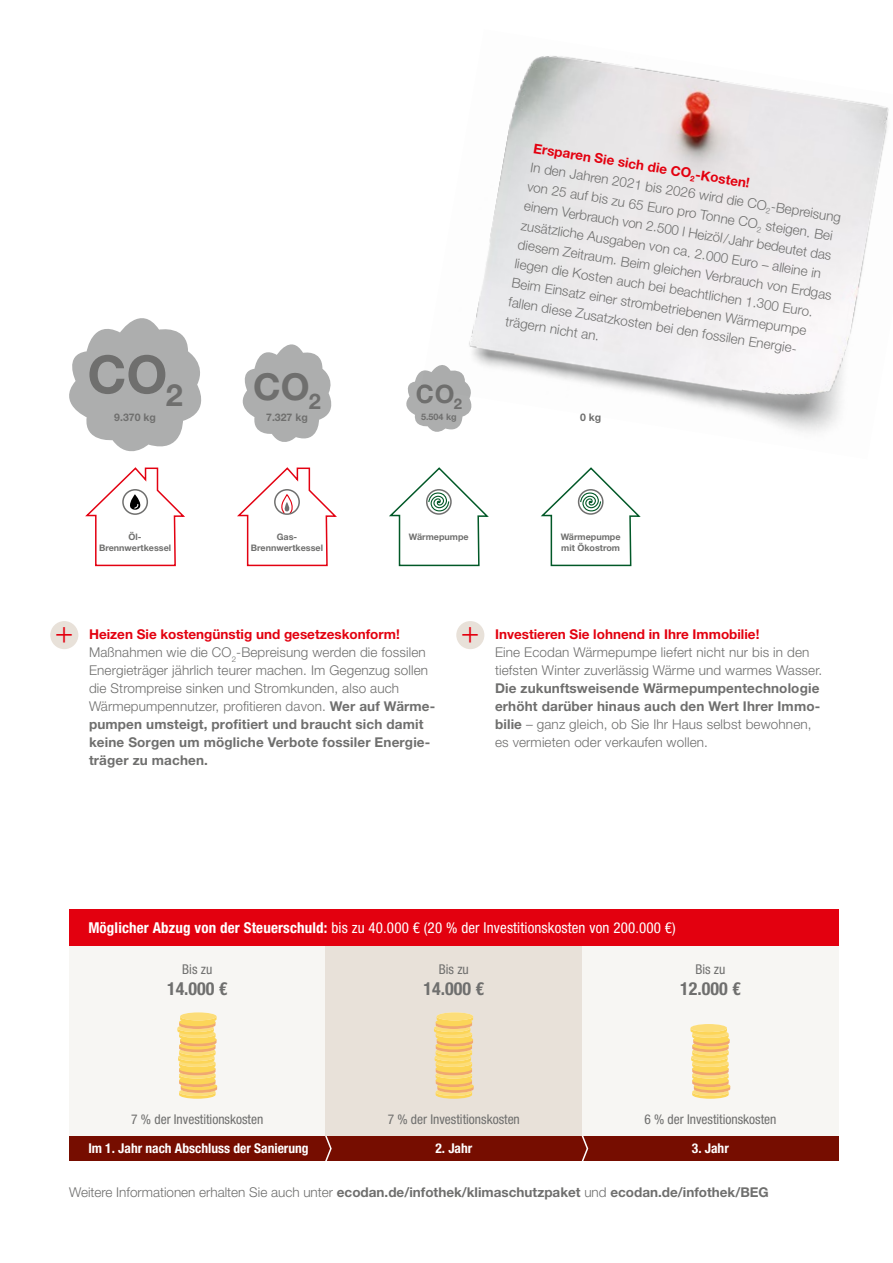
<style>
.page{position:relative;width:893px;height:1263px;background:#fff}
.page>*{position:absolute;margin:0;border:0;box-sizing:border-box;transform-origin:0 0}
.t1{font:700 52.65px "Helvetica Neue LT Pro";color:#6f6f6e}
.t2{font:700 37.2px "Helvetica Neue LT Pro";color:#6f6f6e}
.t3{font:700 25.35px "Helvetica Neue LT Pro";color:#6f6f6e}
.t4{font:700 condensed 18px "Helvetica Neue LT Pro";color:#6f6f6e}
.t5{font:condensed 15px "Helvetica Neue LT Pro";letter-spacing:.01em;color:#fff}
.t6{font:300 13.5px/19.5px "Helvetica Neue LT Pro";letter-spacing:.01em;color:#6f6f6e}
.t7{font:700 13.5px/18px "Helvetica Neue LT Pro";letter-spacing:.01em;color:#6f6f6e}
.t8{font:condensed 13.5px "Helvetica Neue LT Pro";color:#6f6f6e}
.t9{font:700 condensed 13.5px "Helvetica Neue LT Pro";color:#fff}
.t10{font:700 13.5px "Helvetica Neue LT Pro";color:#e3000f}
.t11{font:700 10.5px "Helvetica Neue LT Pro";color:#6f6f6e}
.t12{font:700 9px/10.8px "Helvetica Neue LT Pro";color:#6f6f6e;text-align:center}
.s1{font-weight:700;color:#e3000f}
.s2{font-weight:700}
.s3{font-weight:300}
</style>
<div class="page">
<svg style="left:242px;top:344px;width:90px;height:98px"></svg>
<svg style="left:406px;top:371px;width:15px;height:55px"></svg>
<svg style="left:69px;top:318px;width:133px;height:249px"></svg>
<svg style="left:389px;top:467px;width:100px;height:100px"></svg>
<svg style="left:541px;top:467px;width:100px;height:100px"></svg>
<svg style="left:237px;top:467px;width:100px;height:100px"></svg>
<div style="left:274px;top:489px;width:26px;height:26px;border:2px solid #6f6f6e;border-radius:50%"></div>
<img style="left:421px;top:56px;width:468px;height:376px">
<div style="left:69px;top:909px;width:257px;height:252px;background:#f7f6f3"></div>
<div style="left:582px;top:909px;width:257px;height:252px;background:#f7f6f3"></div>
<div style="left:326px;top:909px;width:256px;height:252px;background:#e8e1d9"></div>
<svg style="left:177px;top:1017px;width:40px;height:82px;background:#f9d279"></svg>
<svg style="left:180px;top:1012px;width:37px;height:8px"></svg>
<svg style="left:434px;top:1016px;width:40px;height:83px;background:#f7d076"></svg>
<svg style="left:437px;top:1012px;width:36px;height:8px"></svg>
<svg style="left:690px;top:1029px;width:40px;height:70px;background:#f9d379"></svg>
<svg style="left:690px;top:1024px;width:37px;height:8px"></svg>
<div style="left:69px;top:1136px;width:770px;height:25px;background:#760d00"></div>
<div style="left:69px;top:909px;width:770px;height:36px;background:#e3000f"></div>
<svg style="left:325px;top:1136px;width:7px;height:25px"></svg>
<svg style="left:581px;top:1136px;width:8px;height:25px"></svg>
<div style="left:456px;top:621px;width:28px;height:28px;background:#e8e1d9;border-radius:50%"></div>
<div style="left:50px;top:621px;width:28px;height:28px;background:#e8e1d9;border-radius:50%"></div>
<h1 class="t1" style="left:87px;top:341px;width:97px">CO<sub>2</sub></h1>
<h2 class="t2" style="left:253px;top:364px;width:69px">CO<sub>2</sub></h2>
<h3 class="t3" style="left:416px;top:378px;width:48px">CO<sub>2</sub></h3>
<p class="t6" style="left:534px;top:138px;width:320px;rotate:9deg"><span class="s1">Ersparen Sie sich die CO</span><sub>2</sub><span class="s1">-Kosten!<br></span>In den Jahren 2021 bis 2026 wird die CO<sub>2</sub>-Bepreisung von 25 auf bis zu 65 Euro pro Tonne CO<sub>2</sub> steigen. Bei einem Verbrauch von 2.500 l Heizöl/Jahr bedeutet das zusätzliche Ausgaben von ca. 2.000 Euro – alleine in diesem Zeitraum. Beim gleichen Verbrauch von Erdgas liegen die Kosten auch bei beachtlichen 1.300 Euro.<br>Beim Einsatz einer strombetriebenen Wärmepumpe fallen diese Zusatzkosten bei den fossilen Energie&shy;trägern nicht an.</p>
<p class="t11" style="left:114px;top:411px;width:43px">9.370 kg</p>
<p class="t11" style="left:266px;top:411px;width:43px">7.327 kg</p>
<p class="t12" style="left:421px;top:411px;width:37px">5.504 kg</p>
<p class="t11" style="left:580px;top:411px;width:23px">0 kg</p>
<p class="t12" style="left:99px;top:531px;width:74px">Öl-<br>Brennwertkessel</p>
<p class="t12" style="left:251px;top:531px;width:74px">Gas-<br>Brennwertkessel</p>
<p class="t12" style="left:409px;top:531px;width:61px">Wärmepumpe</p>
<p class="t12" style="left:561px;top:531px;width:61px;text-align:left">Wärmepumpe mit Ökostrom</p>
<p class="t6" style="left:89px;top:625px;width:348px;line-height:18px"><span class="s1">Heizen Sie kostengünstig und gesetzeskonform!<br></span>Maßnahmen wie die CO<sub>2</sub>-Bepreisung werden die fossilen Energieträger jährlich teurer machen. Im Gegenzug sollen die Strompreise sinken und Stromkunden, also auch Wärmepumpennutzer, profitieren davon. <span class="s2">Wer auf Wärme&shy;pumpen umsteigt, profitiert und braucht sich damit keine Sorgen um mögliche Verbote fossiler Energie&shy;träger zu machen.</span></p>
<p class="t10" style="left:495px;top:626px;width:266px">Investieren Sie lohnend in Ihre Immobilie!</p>
<p class="t6" style="left:495px;top:643px;width:329px;line-height:18px">Eine Ecodan Wärmepumpe liefert nicht nur bis in den tiefsten Winter zuverlässig Wärme und warmes Wasser.</p>
<p class="t7" style="left:495px;top:679px;width:327px">Die zukunftsweisende Wärmepumpentechnologie erhöht darüber hinaus auch den Wert Ihrer Immo&shy;bilie <span class="s3">– ganz gleich, ob Sie Ihr Haus selbst bewohnen, es vermieten oder verkaufen wollen.</span></p>
<p class="t5" style="left:88px;top:919px;width:589px"><span class="s2">Möglicher Abzug von der Steuerschuld:</span> bis zu 40.000 € (20 % der Investitionskosten von 200.000 €)</p>
<p class="t8" style="left:182px;top:962px;width:31px">Bis zu</p>
<h3 class="t4" style="left:167px;top:978px;width:62px">14.000 €</h3>
<p class="t8" style="left:439px;top:962px;width:31px">Bis zu</p>
<h3 class="t4" style="left:424px;top:978px;width:62px">14.000 €</h3>
<p class="t8" style="left:695px;top:962px;width:31px">Bis zu</p>
<h3 class="t4" style="left:680px;top:978px;width:62px">12.000 €</h3>
<p class="t8" style="left:131px;top:1111px;width:134px">7 % der Investitionskosten</p>
<p class="t8" style="left:388px;top:1111px;width:134px">7 % der Investitionskosten</p>
<p class="t8" style="left:644px;top:1111px;width:134px">6 % der Investitionskosten</p>
<p class="t9" style="left:88px;top:1140px;width:222px">Im 1. Jahr nach Abschluss der Sanierung</p>
<p class="t9" style="left:435px;top:1140px;width:38px">2. Jahr</p>
<p class="t9" style="left:692px;top:1140px;width:38px">3. Jahr</p>
<p class="t7" style="left:69px;top:1183px;width:701px"><span class="s3">Weitere Informationen erhalten Sie auch unter</span> ecodan.de/infothek/klimaschutzpaket <span class="s3">und</span> ecodan.de/infothek/BEG</p>
</div>
